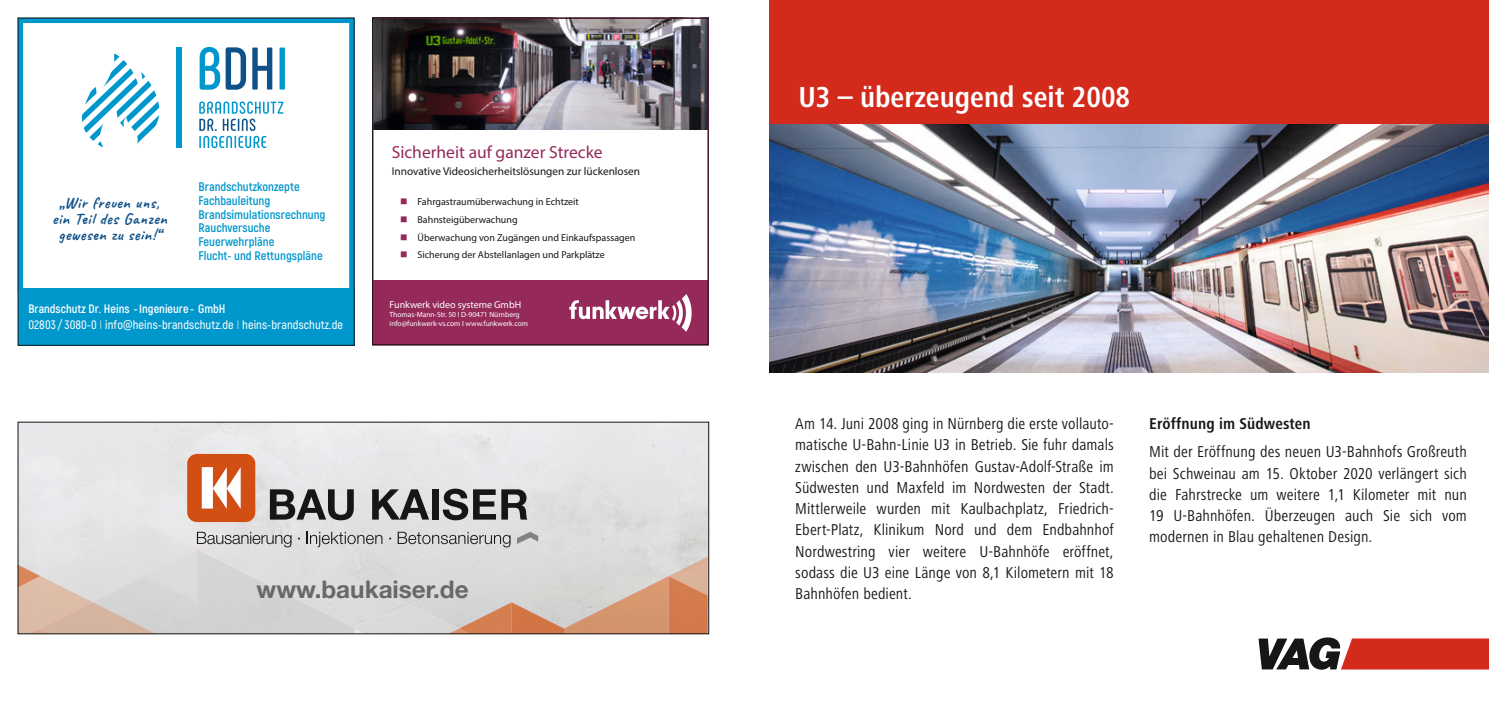
<style>
.page{position:relative;width:1489px;height:709px;background:#fff}
.page>*{position:absolute;margin:0;border:0;box-sizing:border-box;transform-origin:0 0}
.t1{font:700 condensed 30px "Frutiger Next LT";color:#fff}
.t2{font:700 24.25px "Helvetica Neue LT Std";color:#686868}
.t3{font:17.5px "Myriad Pro";color:#94295a}
.t4{font:condensed 16.25px/21.2px "Frutiger Next LT";letter-spacing:.005em;color:#151616;text-align:justify}
.t5{font:700 condensed 16.25px "Frutiger Next LT";letter-spacing:.005em;color:#151616}
.t6{font:700 16.12px/16.2px "Caveat";letter-spacing:.04em;color:#0e5087;text-align:center}
.t7{font:700 12.5px/13.8px "Akrobat";color:#0097cc}
.t8{font:600 12.25px/16.2px "Akrobat";letter-spacing:.01em;color:#fff}
.t9{font:11.25px "Myriad Pro";color:#151616}
.t10{font:10px/17.8px "Myriad Pro";color:#151616}
.t11{font:10px "Myriad Pro";color:#fff}
.t12{font:7.5px/9px "Myriad Pro";color:#fff}
.s1{font-weight:700}
.s2{font-weight:300}
</style>
<div class="page">
<img style="left:20px;top:424px;width:687px;height:183px">
<div style="left:145px;top:524px;width:105px;height:26px;background:#e4e3e4"></div>
<img style="left:459px;top:602px;width:105px;height:30px">
<img style="left:20px;top:587px;width:313px;height:45px">
<img style="left:145px;top:550px;width:105px;height:52px">
<img style="left:20px;top:564px;width:21px;height:23px">
<img style="left:564px;top:556px;width:143px;height:20px">
<img style="left:564px;top:576px;width:143px;height:56px">
<img style="left:41px;top:524px;width:104px;height:78px">
<img style="left:41px;top:602px;width:115px;height:30px">
<svg style="left:29px;top:628px;width:23px;height:4px"></svg>
<img style="left:250px;top:524px;width:84px;height:73px">
<div style="left:333px;top:565px;width:84px;height:67px;background:#dbdbda"></div>
<img style="left:292px;top:597px;width:42px;height:21px">
<img style="left:448px;top:628px;width:22px;height:4px">
<svg style="left:517px;top:532px;width:21px;height:12px"></svg>
<div style="left:187px;top:454px;width:68px;height:68px;background:#d34e13;border-radius:10px"></div>
<svg style="left:270px;top:489px;width:84px;height:31px"></svg>
<svg style="left:372px;top:489px;width:57px;height:30px"></svg>
<div style="left:432px;top:489px;width:6px;height:30px;background:#151616"></div>
<svg style="left:442px;top:488px;width:85px;height:32px"></svg>
<svg style="left:202px;top:467px;width:39px;height:42px"></svg>
<svg style="left:197px;top:532px;width:94px;height:15px"></svg>
<svg style="left:306px;top:532px;width:76px;height:15px"></svg>
<svg style="left:397px;top:532px;width:113px;height:15px"></svg>
<div style="left:18px;top:422px;width:691px;height:212px;border:1px solid #151616"></div>
<div style="left:18px;top:18px;width:336px;height:275px;border:5px solid #0097cc"></div>
<div style="left:18px;top:288px;width:336px;height:57px;background:#0097cc"></div>
<div style="left:177px;top:47px;width:5px;height:101px;background:#0097cc"></div>
<svg style="left:81px;top:53px;width:79px;height:94px"></svg>
<div style="left:279px;top:48px;width:6px;height:42px;background:#0097cc"></div>
<svg style="left:200px;top:47px;width:72px;height:43px"></svg>
<svg style="left:199px;top:101px;width:84px;height:47px"></svg>
<div style="left:372px;top:280px;width:336px;height:65px;background:#94295a"></div>
<img style="left:374px;top:20px;width:332px;height:110px">
<svg style="left:569px;top:294px;width:122px;height:38px"></svg>
<div style="left:372px;top:18px;width:336px;height:327px;border:1px solid #151616"></div>
<div style="left:769px;top:0;width:719px;height:124px;background:#d32a1c"></div>
<img style="left:769px;top:124px;width:719px;height:248px">
<svg style="left:1258px;top:637px;width:230px;height:33px"></svg>
<p class="t6" style="left:52px;top:194px;width:116px">„Wir freuen uns, ein Teil des Ganzen gewesen zu sein!“</p>
<p class="t7" style="left:198px;top:180px;width:128px">Brandschutzkonzepte<br>Fachbauleitung<br>Brandsimulationsrechnung<br>Rauchversuche<br>Feuerwehrpläne<br>Flucht- und Rettungspläne</p>
<p class="t8" style="left:28px;top:300px;width:316px"><span class="s1">Brandschutz Dr. Heins -Ingenieure - GmbH<br></span>02803 / 3080-0 <span class="s2">I</span> info@heins-brandschutz.de <span class="s2">I</span> heins-brandschutz.de</p>
<p class="t3" style="left:392px;top:141px;width:212px">Sicherheit auf ganzer Strecke</p>
<p class="t9" style="left:392px;top:164px;width:250px">Innovative Videosicherheitslösungen zur lückenlosen</p>
<p class="t10" style="left:417px;top:193px;width:219px">Fahrgastraumüberwachung in Echtzeit Bahnsteigüberwachung<br>Überwachung von Zugängen und Einkaufspassagen Sicherung der Abstellanlagen und Parkplätze</p>
<p class="t11" style="left:389px;top:298px;width:133px">Funkwerk video systeme GmbH</p>
<p class="t12" style="left:389px;top:310px;width:140px">Thomas-Mann-Str. 50 I D-90471 Nürnberg info@funkwerk-vs.com I www.funkwerk.com</p>
<h2 class="t2" style="left:257px;top:574px;width:213px">www.baukaiser.de</h2>
<h1 class="t1" style="left:798px;top:81px;width:333px">U3 – überzeugend seit 2008</h1>
<p class="t4" style="left:795px;top:413px;width:320px">Am 14. Juni 2008 ging in Nürnberg die erste vollauto&shy;matische U-Bahn-Linie U3 in Betrieb. Sie fuhr damals zwischen den U3-Bahnhöfen Gustav-Adolf-Straße im Südwesten und Maxfeld im Nordwesten der Stadt.<br>Mittlerweile wurden mit Kaulbachplatz, Friedrich-Ebert-Platz, Klinikum Nord und dem Endbahnhof Nordwestring vier weitere U-Bahnhöfe eröffnet, sodass die U3 eine Länge von 8,1 Kilometern mit 18<br>Bahnhöfen bedient.</p>
<p class="t5" style="left:1149px;top:414px;width:163px">Eröffnung im Südwesten</p>
<p class="t4" style="left:1149px;top:441px;width:319px">Mit der Eröffnung des neuen U3-Bahnhofs Großreuth bei Schweinau am 15. Oktober 2020 verlängert sich die Fahrstrecke um weitere 1,1 Kilometer mit nun 19 U-Bahnhöfen. Überzeugen auch Sie sich vom modernen in Blau gehaltenen Design.</p>
</div>
